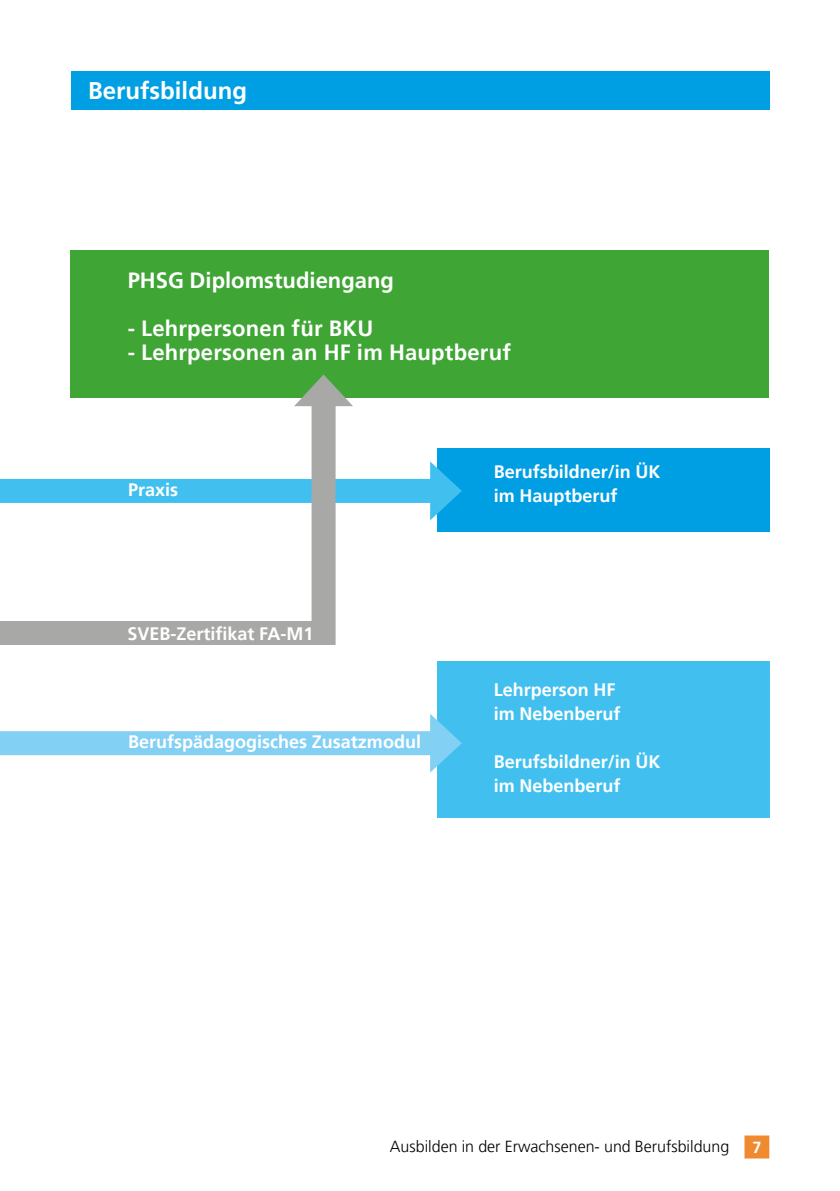
<style>
.page{position:relative;width:840px;height:1191px;background:#fff}
.page>*{position:absolute;margin:0;border:0;box-sizing:border-box;transform-origin:0 0}
.t1{font:700 24px "Frutiger LT Pro";color:#fff}
.t2{font:700 22px "Frutiger LT Pro";letter-spacing:.01em;color:#fff}
.t3{font:700 18px/24px "Frutiger LT Pro";color:#fff}
.t4{font:300 16px "Frutiger LT Pro";color:#000}
.t5{font:700 16px "Frutiger LT Pro";color:#fff}
</style>
<div class="page">
<div style="left:744px;top:1135px;width:24px;height:23px;background:#f08a30"></div>
<div style="left:71px;top:251px;width:697px;height:147px;background:#3fa535"></div>
<div style="left:437px;top:661px;width:331px;height:157px;background:#41c0f0"></div>
<div style="left:437px;top:448px;width:331px;height:83px;background:#009fe3"></div>
<div style="left:0;top:621px;width:333px;height:24px;background:#a8a8a7"></div>
<div style="left:0;top:479px;width:442px;height:24px;background:#41c0f0"></div>
<svg style="left:430px;top:461px;width:31px;height:59px"></svg>
<div style="left:0;top:731px;width:442px;height:24px;background:#83d0f5"></div>
<svg style="left:430px;top:714px;width:31px;height:58px"></svg>
<div style="left:71px;top:71px;width:697px;height:38px;background:#009fe3"></div>
<div style="left:311px;top:394px;width:24px;height:251px;background:#a8a8a7"></div>
<svg style="left:294px;top:374px;width:59px;height:32px"></svg>
<h1 class="t1" style="left:88px;top:76px;width:160px">Berufsbildung</h1>
<p class="t2" style="left:128px;top:267px;width:268px">PHSG Diplomstudiengang</p>
<p class="t2" style="left:128px;top:315px;width:247px">- Lehrpersonen für BKU</p>
<p class="t2" style="left:128px;top:339px;width:384px">- Lehrpersonen an HF im Hauptberuf</p>
<p class="t3" style="left:128px;top:478px;width:52px">Praxis</p>
<p class="t3" style="left:127px;top:622px;width:187px">SVEB-Zertifikat FA-M1</p>
<p class="t3" style="left:128px;top:730px;width:294px">Berufspädagogisches Zusatzmodul</p>
<p class="t3" style="left:493px;top:460px;width:168px">Berufsbildner/in ÜK im Hauptberuf</p>
<p class="t3" style="left:493px;top:678px;width:128px">Lehrperson HF im Nebenberuf</p>
<p class="t3" style="left:493px;top:750px;width:168px">Berufsbildner/in ÜK im Nebenberuf</p>
<p class="t4" style="left:390px;top:1137px;width:341px">Ausbilden in der Erwachsenen- und Berufsbildung</p>
<p class="t5" style="left:752px;top:1137px;width:10px">7</p>
</div>
